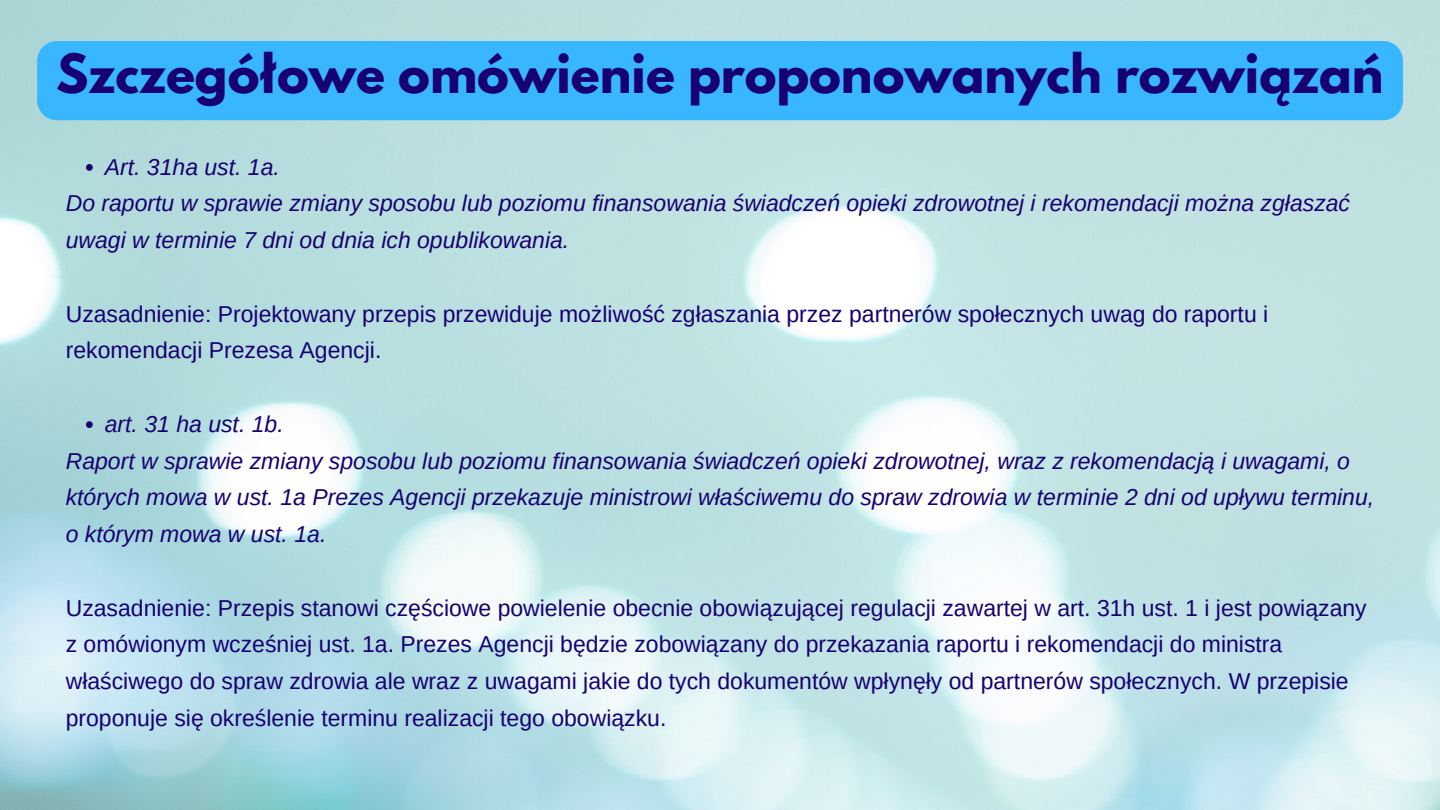
<style>
.page{position:relative;width:1440px;height:810px;background:#fff}
.page>*{position:absolute;margin:0;border:0;box-sizing:border-box;transform-origin:0 0}
.t1{font:700 48px "League Spartan";color:#170072}
.t2{font:23px/36.8px "Arimo";color:#170072}
.t3{font:italic 23px/36.8px "Arimo";color:#170072}
</style>
<div class="page">
<div style="left:37px;top:41px;width:1366px;height:79px;background:#38b6ff"></div>
<svg style="left:86px;top:164px;width:7px;height:7px"></svg>
<svg style="left:86px;top:421px;width:7px;height:7px"></svg>
<p class="t1" style="left:56px;top:50px;width:1329px">Szczegółowe omówienie proponowanych rozwiązań</p>
<p class="t3" style="left:105px;top:148px;width:177px">Art. 31ha ust. 1a.</p>
<p class="t3" style="left:66px;top:185px;width:1286px">Do raportu w sprawie zmiany sposobu lub poziomu finansowania świadczeń opieki zdrowotnej i rekomendacji można zgłaszać uwagi w terminie 7 dni od dnia ich opublikowania.</p>
<p class="t2" style="left:66px;top:295px;width:1204px">Uzasadnienie: Projektowany przepis przewiduje możliwość zgłaszania przez partnerów społecznych uwag do raportu i rekomendacji Prezesa Agencji.</p>
<p class="t3" style="left:105px;top:405px;width:180px">art. 31 ha ust. 1b.</p>
<p class="t3" style="left:66px;top:442px;width:1310px">Raport w sprawie zmiany sposobu lub poziomu finansowania świadczeń opieki zdrowotnej, wraz z rekomendacją i uwagami, o których mowa w ust. 1a Prezes Agencji przekazuje ministrowi właściwemu do spraw zdrowia w terminie 2 dni od upływu terminu, o którym mowa w ust. 1a.</p>
<p class="t2" style="left:66px;top:589px;width:1303px">Uzasadnienie: Przepis stanowi częściowe powielenie obecnie obowiązującej regulacji zawartej w art. 31h ust. 1 i jest powiązany z omówionym wcześniej ust. 1a. Prezes Agencji będzie zobowiązany do przekazania raportu i rekomendacji do ministra właściwego do spraw zdrowia ale wraz z uwagami jakie do tych dokumentów wpłynęły od partnerów społecznych. W przepisie proponuje się określenie terminu realizacji tego obowiązku.</p>
</div>
